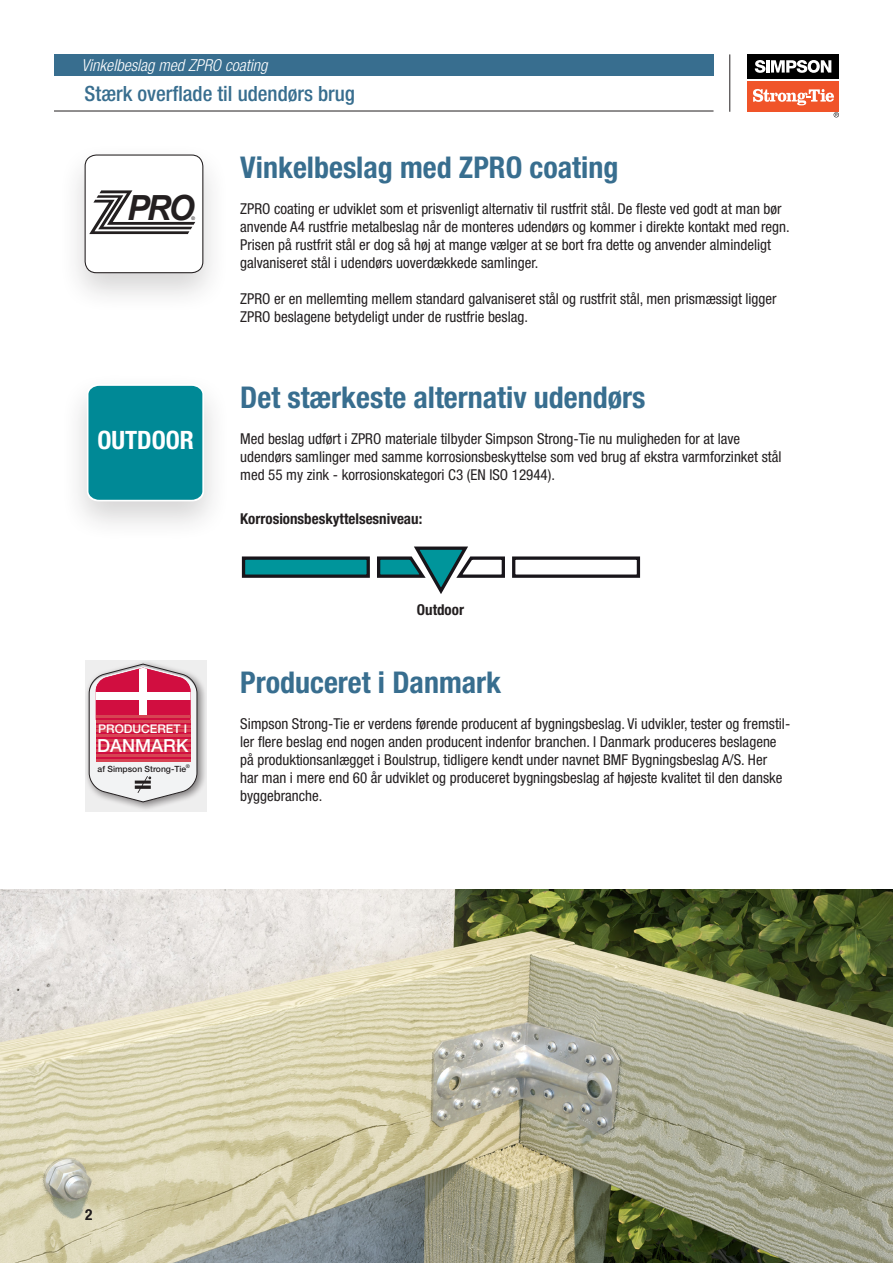
<style>
.page{position:relative;width:893px;height:1263px;background:#fff}
.page>*{position:absolute;margin:0;border:0;box-sizing:border-box;transform-origin:0 0}
.t1{font:italic 700 34.65px "Arial";color:#231f20;scale:.96 1}
.t2{font:700 condensed 30px "Helvetica Neue LT Std";color:#386e8f}
.t3{font:700 condensed 25.35px "Helvetica Neue LT Std";color:#fff}
.Overskrift_SORT_BO{font:500 condensed 21px "Helvetica Neue LT Std";color:#386e8f}
.t4{font:500 18px "Helvetica Neue";color:#fff}
.Overskrifter_GRÅ_B{font:italic 300 condensed 16.5px "Helvetica Neue LT Std";color:#fff}
.Brødtekst{font:condensed 15px/18px "Helvetica Neue LT Std";color:#231f20}
.Brødtekst-2{font:700 condensed 15px "Helvetica Neue LT Std";color:#231f20}
.t5{font:500 condensed 15px "Helvetica Neue LT Std";color:#231f20}
.t6{font:500 12px "Helvetica Neue";color:#fff}
.t7{font:500 8.55px "Helvetica Neue";color:#231f20}
.t8{font:500 5.1px "Helvetica Neue";color:#231f20}
.t9{font:4.95px "Helvetica";color:#231f20;scale:.96 1}
</style>
<div class="page">
<img style="left:0;top:890px;width:893px;height:373px">
<div style="left:54px;top:54px;width:659px;height:22px;background:#386e8f"></div>
<div style="left:748px;top:81px;width:91px;height:30px;background:#f05429"></div>
<div style="left:748px;top:55px;width:91px;height:24px;background:#000"></div>
<svg style="left:755px;top:60px;width:76px;height:13px"></svg>
<svg style="left:753px;top:89px;width:81px;height:16px"></svg>
<svg style="left:834px;top:112px;width:5px;height:5px"></svg>
<hr style="left:729px;top:54px;width:1px;height:58px;background:#231f20">
<hr style="left:54px;top:111px;width:659px;height:1px;background:#231f20">
<div style="left:58px;top:142px;width:172px;height:172px;background:#231f20;opacity:.19"></div>
<svg style="left:85px;top:155px;width:118px;height:118px"></svg>
<div style="left:85px;top:154px;width:118px;height:119px;border:1px solid #231f20;border-radius:11px"></div>
<svg style="left:85px;top:660px;width:122px;height:151px;background:#dbdada"></svg>
<svg style="left:89px;top:664px;width:108px;height:138px"></svg>
<div style="left:512px;top:556px;width:128px;height:22px;border:3px solid #18151a"></div>
<div style="left:244px;top:558px;width:124px;height:18px;background:#00959b"></div>
<div style="left:242px;top:556px;width:128px;height:22px;border:3px solid #18151a"></div>
<svg style="left:377px;top:546px;width:128px;height:48px"></svg>
<div style="left:60px;top:371px;width:171px;height:172px;background:#231f20;opacity:.19"></div>
<svg style="left:87px;top:384px;width:117px;height:118px;background:#10909c"></svg>
<p class="Overskrifter_GRÅ_B" style="left:82px;top:56px;width:187px">Vinkelbeslag med ZPRO coating</p>
<p class="Overskrift_SORT_BO" style="left:85px;top:81px;width:272px">Stærk overflade til udendørs brug</p>
<p class="t1" style="left:127px;top:185px;width:72px">PRO</p>
<p class="t9" style="left:192px;top:216px;width:5px">®</p>
<p class="t3" style="left:97px;top:425px;width:98px">OUTDOOR</p>
<p class="t6" style="left:98px;top:722px;width:91px">PRODUCERET I</p>
<p class="t7" style="left:98px;top:764px;width:90px">af Simpson Strong-Tie</p>
<p class="t8" style="left:186px;top:763px;width:6px">®</p>
<p class="t4" style="left:97px;top:734px;width:93px">DANMARK</p>
<p class="t2" style="left:240px;top:149px;width:380px">Vinkelbeslag med ZPRO coating</p>
<p class="Brødtekst" style="left:240px;top:200px;width:551px">ZPRO coating er udviklet som et prisvenligt alternativ til rustfrit stål. De fleste ved godt at man bør anvende A4 rustfrie metalbeslag når de monteres udendørs og kommer i direkte kontakt med regn.<br>Prisen på rustfrit stål er dog så høj at mange vælger at se bort fra dette og anvender almindeligt galvaniseret stål i udendørs uoverdækkede samlinger.</p>
<p class="Brødtekst" style="left:240px;top:290px;width:538px">ZPRO er en mellemting mellem standard galvaniseret stål og rustfrit stål, men prismæssigt ligger<br>ZPRO beslagene betydeligt under de rustfrie beslag.</p>
<p class="t2" style="left:240px;top:379px;width:407px">Det stærkeste alternativ udendørs</p>
<p class="Brødtekst" style="left:240px;top:429px;width:543px">Med beslag udført i ZPRO materiale tilbyder Simpson Strong-Tie nu muligheden for at lave udendørs samlinger med samme korrosionsbeskyttelse som ved brug af ekstra varmforzinket stål med 55 my zink - korrosionskategori C3 (EN ISO 12944).</p>
<p class="Brødtekst-2" style="left:240px;top:510px;width:184px">Korrosionsbeskyttelsesniveau:</p>
<p class="Brødtekst-2" style="left:417px;top:601px;width:49px">Outdoor</p>
<p class="t2" style="left:240px;top:664px;width:262px">Produceret i Danmark</p>
<p class="Brødtekst" style="left:240px;top:714px;width:552px">Simpson Strong-Tie er verdens førende producent af bygningsbeslag. Vi udvikler, tester og fremstil&shy;ler flere beslag end nogen anden producent indenfor branchen. I Danmark produceres beslagene på produktionsanlægget i Boulstrup, tidligere kendt under navnet BMF Bygningsbeslag A/S. Her<br>har man i mere end 60 år udviklet og produceret bygningsbeslag af højeste kvalitet til den danske byggebranche.</p>
<p class="t5" style="left:85px;top:1206px;width:9px">2</p>
</div>
